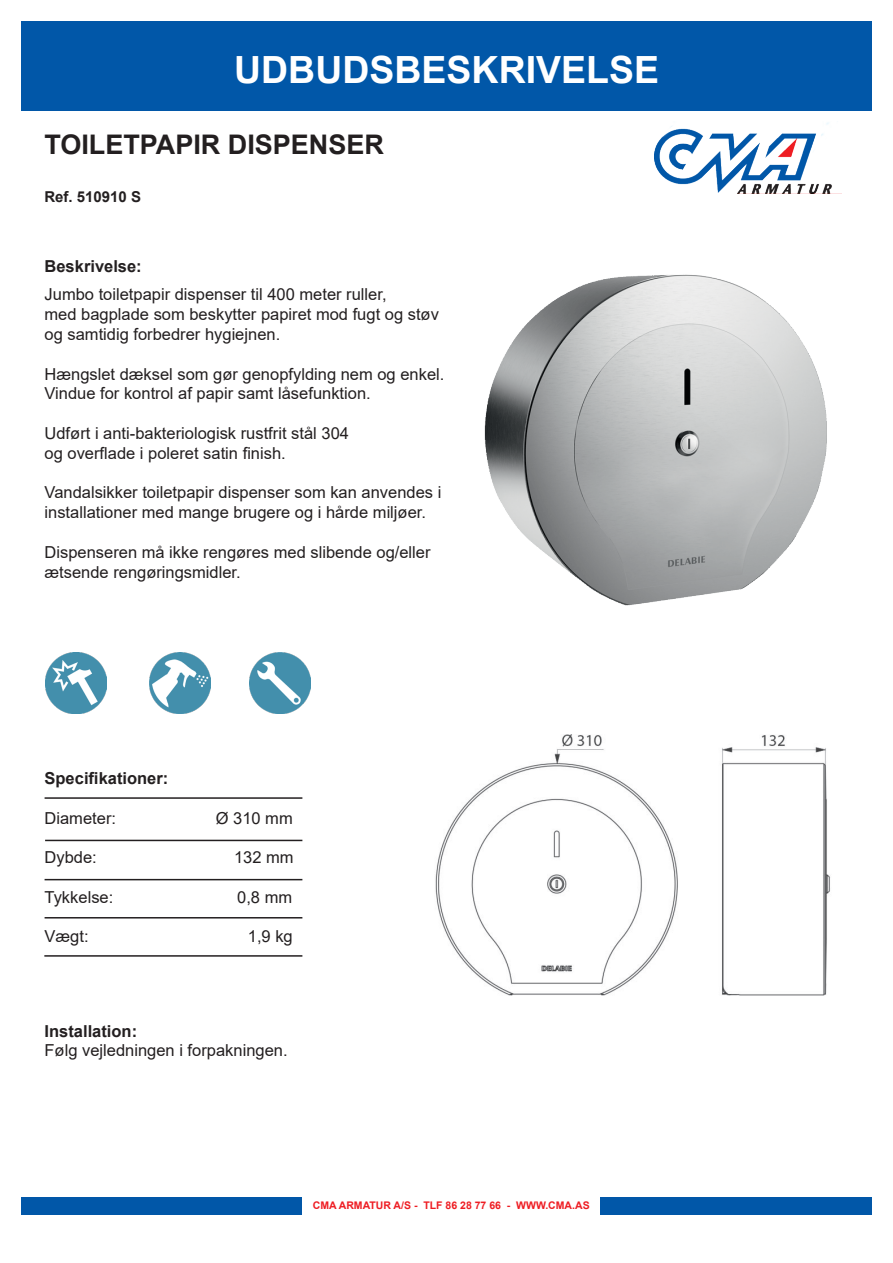
<style>
.page{position:relative;width:893px;height:1263px;background:#fff}
.page>*{position:absolute;margin:0;border:0;box-sizing:border-box;transform-origin:0 0}
.t1{font:700 37.5px "Arial";color:#fff}
.t2{font:700 27px "Arial";color:#231f20}
.t3{font:16.5px/19.8px "Arial";color:#231f20}
.t4{font:700 16.5px "Arial";color:#231f20}
.t5{font:700 15px "Arial";color:#231f20}
.t6{font:700 10.5px "Arial";color:#ee1d23}
</style>
<div class="page">
<img style="left:654px;top:122px;width:187px;height:72px">
<div style="left:22px;top:1197px;width:850px;height:17px;background:#0157a8"></div>
<div style="left:302px;top:1195px;width:298px;height:21px;background:#fff"></div>
<div style="left:21px;top:21px;width:851px;height:90px;background:#0157a8"></div>
<hr style="left:45px;top:797px;width:257px;height:2px;background:#231f20">
<hr style="left:45px;top:840px;width:257px;height:1px;background:#231f20">
<hr style="left:45px;top:879px;width:257px;height:1px;background:#231f20">
<hr style="left:45px;top:917px;width:257px;height:1px;background:#231f20">
<hr style="left:44px;top:955px;width:258px;height:2px;background:#231f20">
<img style="left:45px;top:652px;width:61px;height:61px">
<img style="left:150px;top:652px;width:61px;height:61px">
<img style="left:249px;top:653px;width:61px;height:61px">
<img style="left:484px;top:274px;width:343px;height:332px">
<img style="left:435px;top:734px;width:395px;height:262px">
<p class="t1" style="left:234px;top:43px;width:427px">UDBUDSBESKRIVELSE</p>
<p class="t2" style="left:44px;top:126px;width:341px">TOILETPAPIR DISPENSER</p>
<p class="t5" style="left:44px;top:186px;width:98px">Ref. 510910 S</p>
<p class="t4" style="left:45px;top:254px;width:99px">Beskrivelse:</p>
<p class="t3" style="left:45px;top:284px;width:344px">Jumbo toiletpapir dispenser til 400 meter ruller,</p>
<p class="t3" style="left:45px;top:304px;width:396px">med bagplade som beskytter papiret mod fugt og støv</p>
<p class="t3" style="left:45px;top:324px;width:237px">og samtidig forbedrer hygiejnen.</p>
<p class="t3" style="left:45px;top:364px;width:401px">Hængslet dæksel som gør genopfylding nem og enkel.</p>
<p class="t3" style="left:45px;top:383px;width:328px">Vindue for kontrol af papir samt låsefunktion.</p>
<p class="t3" style="left:45px;top:423px;width:306px">Udført i anti-bakteriologisk rustfrit stål 304</p>
<p class="t3" style="left:45px;top:443px;width:243px">og overflade i poleret satin finish.</p>
<p class="t3" style="left:45px;top:482px;width:398px">Vandalsikker toiletpapir dispenser som kan anvendes i installationer med mange brugere og i hårde miljøer.</p>
<p class="t3" style="left:45px;top:542px;width:388px">Dispenseren må ikke rengøres med slibende og/eller</p>
<p class="t3" style="left:45px;top:562px;width:198px">ætsende rengøringsmidler.</p>
<p class="t4" style="left:45px;top:766px;width:125px">Specifikationer:</p>
<p class="t3" style="left:45px;top:808px;width:73px">Diameter:</p>
<p class="t3" style="left:216px;top:808px;width:79px">Ø 310 mm</p>
<p class="t3" style="left:45px;top:847px;width:54px">Dybde:</p>
<p class="t3" style="left:234px;top:847px;width:61px">132 mm</p>
<p class="t3" style="left:45px;top:887px;width:70px">Tykkelse:</p>
<p class="t3" style="left:237px;top:887px;width:57px">0,8 mm</p>
<p class="t3" style="left:45px;top:926px;width:46px">Vægt:</p>
<p class="t3" style="left:248px;top:926px;width:46px">1,9 kg</p>
<p class="t4" style="left:45px;top:1019px;width:94px">Installation:</p>
<p class="t3" style="left:45px;top:1040px;width:245px">Følg vejledningen i forpakningen.</p>
<p class="t6" style="left:313px;top:1198px;width:278px">CMA ARMATUR A/S - TLF 86 28 77 66 - WWW.CMA.AS</p>
</div>
